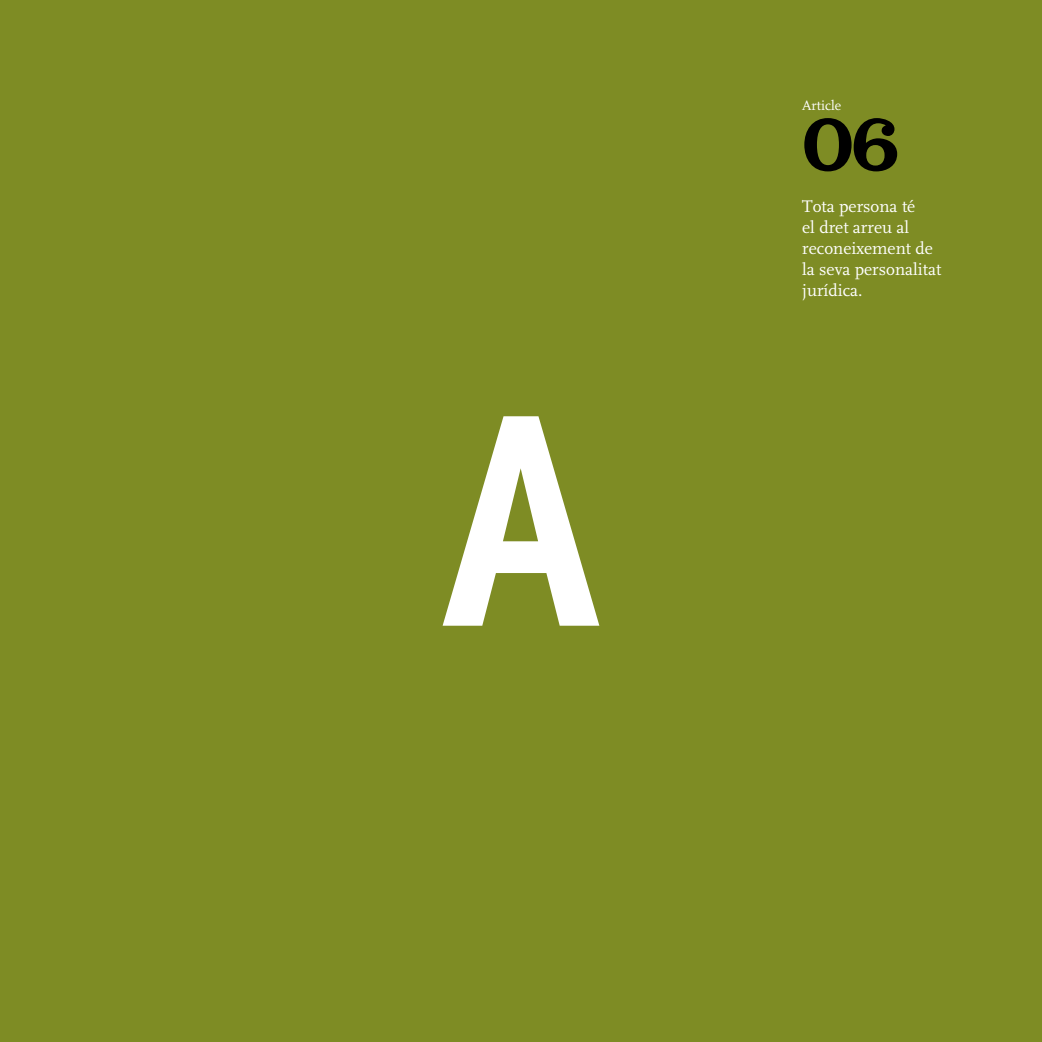
<style>
.page{position:relative;width:1042px;height:1042px;background:#fff}
.page>*{position:absolute;margin:0;border:0;box-sizing:border-box;transform-origin:0 0}
.t1{font:84px "Clarendon";color:#000}
.t2{font:17.5px/21px "FF Scala";color:#fff}
.t3{font:14px "FF Scala";color:#fff}
</style>
<div class="page">
<div style="left:1px;top:0;width:1040px;height:1042px;background:#7e8c24"></div>
<svg style="left:443px;top:416px;width:156px;height:210px"></svg>
<p class="t3" style="left:802px;top:96px;width:41px">Article</p>
<h1 class="t1" style="left:802px;top:93px;width:100px">06</h1>
<p class="t2" style="left:802px;top:196px;width:141px">Tota persona té<br>el dret arreu al reconeixement de la seva personalitat jurídica.</p>
</div>
